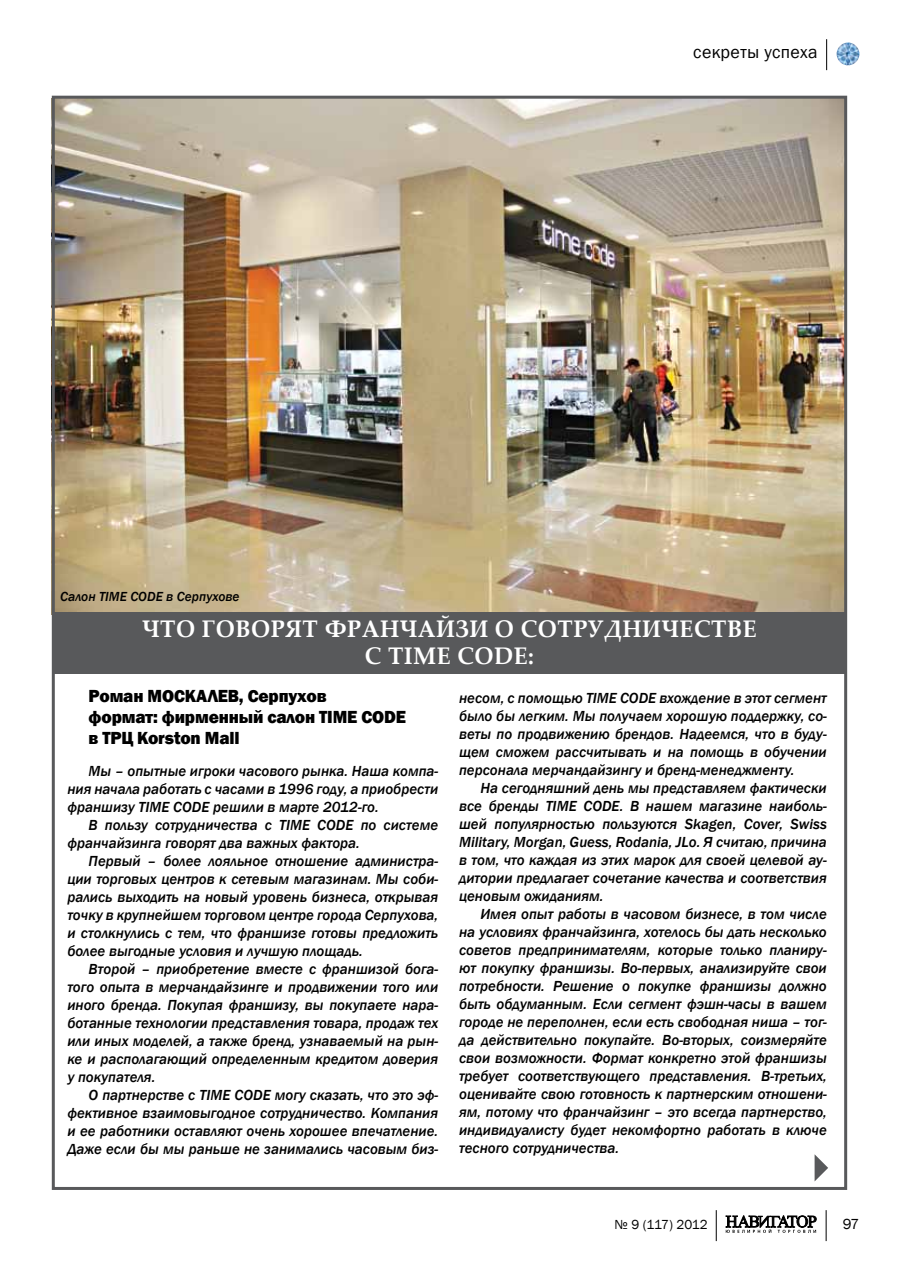
<style>
.page{position:relative;width:902px;height:1263px;background:#fff}
.page>*{position:absolute;margin:0;border:0;box-sizing:border-box;transform-origin:0 0}
.t1{font:700 24px/27px "Palatino Linotype";letter-spacing:.02em;color:#fff;text-align:center;scale:.96 1}
.t2{font:800 18px/21px "Franklin Gothic";letter-spacing:-.01em;color:#000}
.t3{font:18px "Franklin Gothic";letter-spacing:.02em;color:#000}
.t4{font:italic 500 15px/18px "Franklin Gothic";color:#000;text-align:justify}
.t5{font:15px "Franklin Gothic";color:#000}
.t6{font:italic 500 13.5px "Franklin Gothic";color:#000}
.t7{font:13.5px "Franklin Gothic";letter-spacing:-.015em;color:#000}
</style>
<div class="page">
<img style="left:836px;top:43px;width:23px;height:22px;border-radius:11px">
<svg style="left:725px;top:1215px;width:91px;height:18px"></svg>
<hr style="left:825px;top:1210px;width:1px;height:31px;background:#000">
<hr style="left:715px;top:1210px;width:1px;height:31px;background:#000">
<hr style="left:826px;top:39px;width:1px;height:31px;background:#000">
<img style="left:51px;top:98px;width:792px;height:516px">
<div style="left:52px;top:612px;width:794px;height:61px;background:#58595b"></div>
<svg style="left:814px;top:1154px;width:14px;height:27px"></svg>
<p class="t6" style="left:60px;top:588px;width:181px">Салон TIME CODE в Серпухове</p>
<p class="t3" style="left:693px;top:41px;width:126px">секреты успеха</p>
<h1 class="t1" style="left:142px;top:614px;width:641px">что говорят франчайзи о сотрудничестве с TIME CODE:</h1>
<p class="t2" style="left:89px;top:685px;width:319px">Роман Москалев, Серпухов<br>формат: фирменный салон TIME CODE в ТРЦ Korston Mall</p>
<p class="t4" style="left:459px;top:689px;width:369px">несом, с помощью TIME CODE вхождение в этот сегмент было бы легким. Мы получаем хорошую поддержку, со&shy;веты по продвижению брендов. Надеемся, что в буду&shy;щем сможем рассчитывать и на помощь в обучении персонала мерчандайзингу и бренд-менеджменту.</p>
<p class="t4" style="left:459px;top:779px;width:369px;text-indent:21px">На сегодняшний день мы представляем фактически все бренды TIME CODE. В нашем магазине наиболь&shy;шей популярностью пользуются Skagen, Cover, Swiss Military, Morgan, Guess, Rodania, JLo. Я считаю, причина в том, что каждая из этих марок для своей целевой ау&shy;дитории предлагает сочетание качества и соответствия ценовым ожиданиям.</p>
<p class="t4" style="left:459px;top:905px;width:369px;text-indent:21px">Имея опыт работы в часовом бизнесе, в том числе на условиях франчайзинга, хотелось бы дать несколько советов предпринимателям, которые только планиру&shy;ют покупку франшизы. Во-первых, анализируйте свои потребности. Решение о покупке франшизы должно быть обдуманным. Если сегмент фэшн-часы в вашем городе не переполнен, если есть свободная ниша – тог&shy;да действительно покупайте. Во-вторых, соизмеряйте свои возможности. Формат конкретно этой франшизы требует соответствующего представления. В-третьих, оценивайте свою готовность к партнерским отношени&shy;ям, потому что франчайзинг – это всегда партнерство, индивидуалисту будет некомфортно работать в ключе тесного сотрудничества.</p>
<p class="t4" style="left:67px;top:762px;width:372px;text-indent:21px">Мы – опытные игроки часового рынка. Наша компа&shy;ния начала работать с часами в 1996 году, а приобрести франшизу TIME CODE решили в марте 2012-го.</p>
<p class="t4" style="left:67px;top:816px;width:372px;text-indent:21px">В пользу сотрудничества с TIME CODE по системе франчайзинга говорят два важных фактора.</p>
<p class="t4" style="left:67px;top:852px;width:372px;text-indent:21px">Первый – более лояльное отношение администра&shy;ции торговых центров к сетевым магазинам. Мы соби&shy;рались выходить на новый уровень бизнеса, открывая точку в крупнейшем торговом центре города Серпухова, и столкнулись с тем, что франшизе готовы предложить более выгодные условия и лучшую площадь.</p>
<p class="t4" style="left:67px;top:960px;width:372px;text-indent:21px">Второй – приобретение вместе с франшизой бога&shy;того опыта в мерчандайзинге и продвижении того или иного бренда. Покупая франшизу, вы покупаете нара&shy;ботанные технологии представления товара, продаж тех или иных моделей, а также бренд, узнаваемый на рын&shy;ке и располагающий определенным кредитом доверия у покупателя.</p>
<p class="t4" style="left:67px;top:1086px;width:372px;text-indent:21px">О партнерстве с TIME CODE могу сказать, что это эф&shy;фективное взаимовыгодное сотрудничество. Компания и ее работники оставляют очень хорошее впечатление.<br>Даже если бы мы раньше не занимались часовым биз-</p>
<p class="t7" style="left:614px;top:1216px;width:95px">№ 9 (117) 2012</p>
<p class="t5" style="left:842px;top:1215px;width:18px">97</p>
</div>
